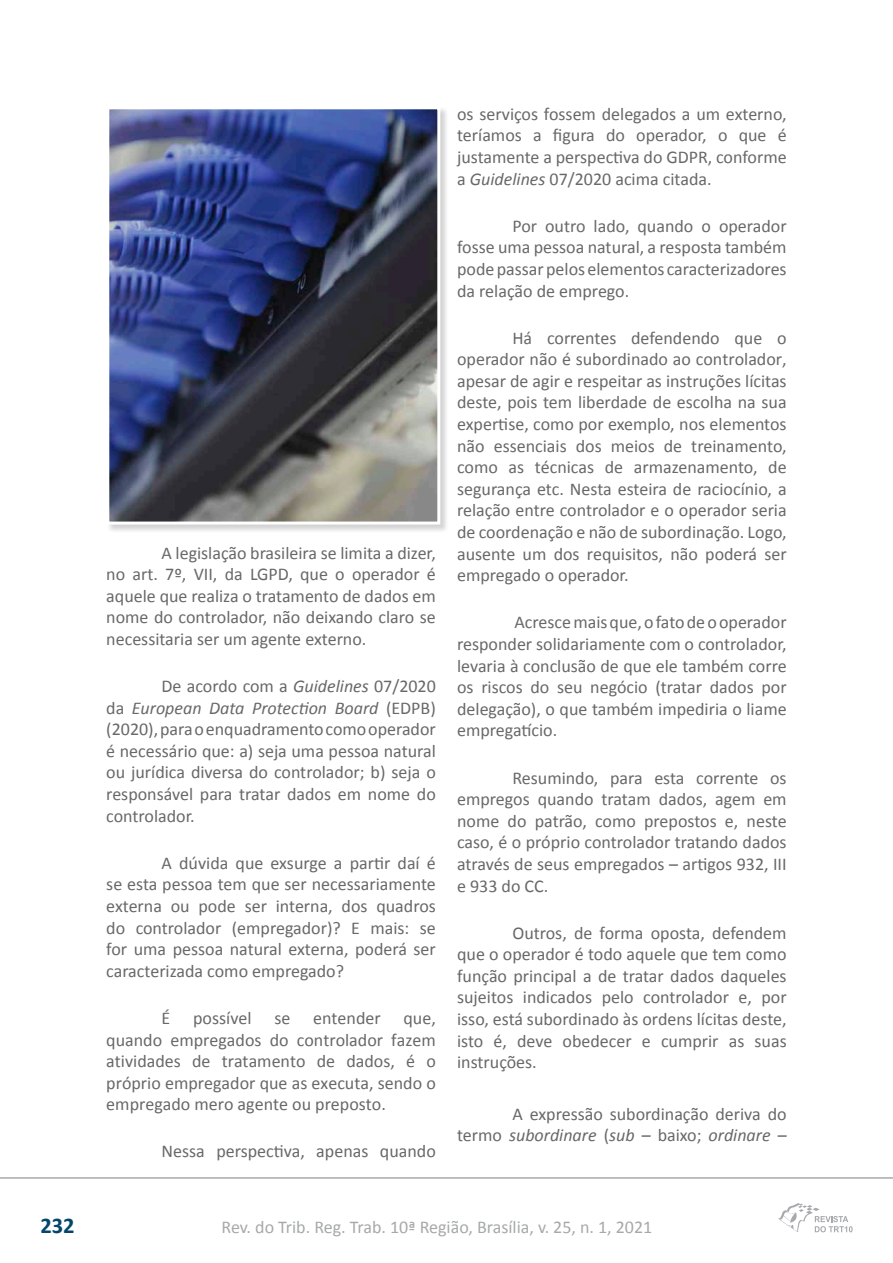
<style>
.page{position:relative;width:893px;height:1263px;background:#fff}
.page>*{position:absolute;margin:0;border:0;box-sizing:border-box;transform-origin:0 0}
.t1{font:700 22.5px "Calibri";color:#05476c}
.t2{font:18px/21.6px "Calibri";color:#686868;text-align:justify}
.t3{font:18px "Calibri";color:#a7a9a9}
.s1{font-style:italic}
</style>
<div class="page">
<hr style="left:0;top:1177px;width:893px;height:2px;background:#a8a9ad">
<svg style="left:778px;top:1203px;width:75px;height:30px"></svg>
<div style="left:106px;top:106px;width:343px;height:427px;background:#231f20;opacity:.2"></div>
<img style="left:110px;top:110px;width:326px;height:410px">
<div style="left:106px;top:106px;width:334px;height:418px;border:3px solid #fff"></div>
<p class="t2" style="left:106px;top:542px;width:331px;text-indent:55px">A legislação brasileira se limita a dizer, no art. 7º, VII, da LGPD, que o operador é aquele que realiza o tratamento de dados em nome do controlador, não deixando claro se necessitaria ser um agente externo.</p>
<p class="t2" style="left:106px;top:675px;width:331px;text-indent:55px">De acordo com a <span class="s1">Guidelines</span> 07/2020 da <span class="s1">European Data Protection Board</span> (EDPB) (2020), para o enquadramento como operador é necessário que: a) seja uma pessoa natural ou jurídica diversa do controlador; b) seja o responsável para tratar dados em nome do controlador.</p>
<p class="t2" style="left:106px;top:852px;width:331px;text-indent:55px">A dúvida que exsurge a partir daí é se esta pessoa tem que ser necessariamente externa ou pode ser interna, dos quadros do controlador (empregador)? E mais: se for uma pessoa natural externa, poderá ser caracterizada como empregado?</p>
<p class="t2" style="left:162px;top:1007px;width:10px">É</p>
<p class="t2" style="left:193px;top:1007px;width:60px">possível</p>
<p class="t2" style="left:274px;top:1007px;width:18px">se</p>
<p class="t2" style="left:313px;top:1007px;width:69px">entender</p>
<p class="t2" style="left:106px;top:1007px;width:331px;text-indent:297px">que, quando empregados do controlador fazem atividades de tratamento de dados, é o próprio empregador que as executa, sendo o empregado mero agente ou preposto.</p>
<p class="t2" style="left:162px;top:1141px;width:276px">Nessa perspectiva, apenas quando</p>
<p class="t2" style="left:457px;top:103px;width:331px">os serviços fossem delegados a um externo, teríamos a figura do operador, o que é justamente a perspectiva do GDPR, conforme a <span class="s1">Guidelines</span> 07/2020 acima citada.</p>
<p class="t2" style="left:457px;top:215px;width:331px;text-indent:55px">Por outro lado, quando o operador fosse uma pessoa natural, a resposta também pode passar pelos elementos caracterizadores da relação de emprego.</p>
<p class="t2" style="left:457px;top:327px;width:331px;text-indent:55px">Há correntes defendendo que o operador não é subordinado ao controlador, apesar de agir e respeitar as instruções lícitas deste, pois tem liberdade de escolha na sua expertise, como por exemplo, nos elementos não essenciais dos meios de treinamento, como as técnicas de armazenamento, de segurança etc. Nesta esteira de raciocínio, a relação entre controlador e o operador seria de coordenação e não de subordinação. Logo, ausente um dos requisitos, não poderá ser empregado o operador.</p>
<p class="t2" style="left:457px;top:612px;width:331px;text-indent:57px">Acresce mais que, o fato de o operador responder solidariamente com o controlador, levaria à conclusão de que ele também corre os riscos do seu negócio (tratar dados por delegação), o que também impediria o liame empregatício.</p>
<p class="t2" style="left:457px;top:767px;width:331px;text-indent:55px">Resumindo, para esta corrente os empregos quando tratam dados, agem em nome do patrão, como prepostos e, neste caso, é o próprio controlador tratando dados através de seus empregados – artigos 932, III e 933 do CC.</p>
<p class="t2" style="left:457px;top:922px;width:331px;text-indent:55px">Outros, de forma oposta, defendem que o operador é todo aquele que tem como função principal a de tratar dados daqueles sujeitos indicados pelo controlador e, por isso, está subordinado às ordens lícitas deste, isto é, deve obedecer e cumprir as suas instruções.</p>
<p class="t2" style="left:457px;top:1103px;width:331px;text-align:right">A expressão subordinação deriva do<br>termo <span class="s1">subordinare</span> (<span class="s1">sub</span> – baixo; <span class="s1">ordinare</span> –</p>
<p class="t1" style="left:40px;top:1211px;width:36px">232</p>
<p class="t3" style="left:222px;top:1215px;width:432px">Rev. do Trib. Reg. Trab. 10ª Região, Brasília, v. 25, n. 1, 2021</p>
</div>
